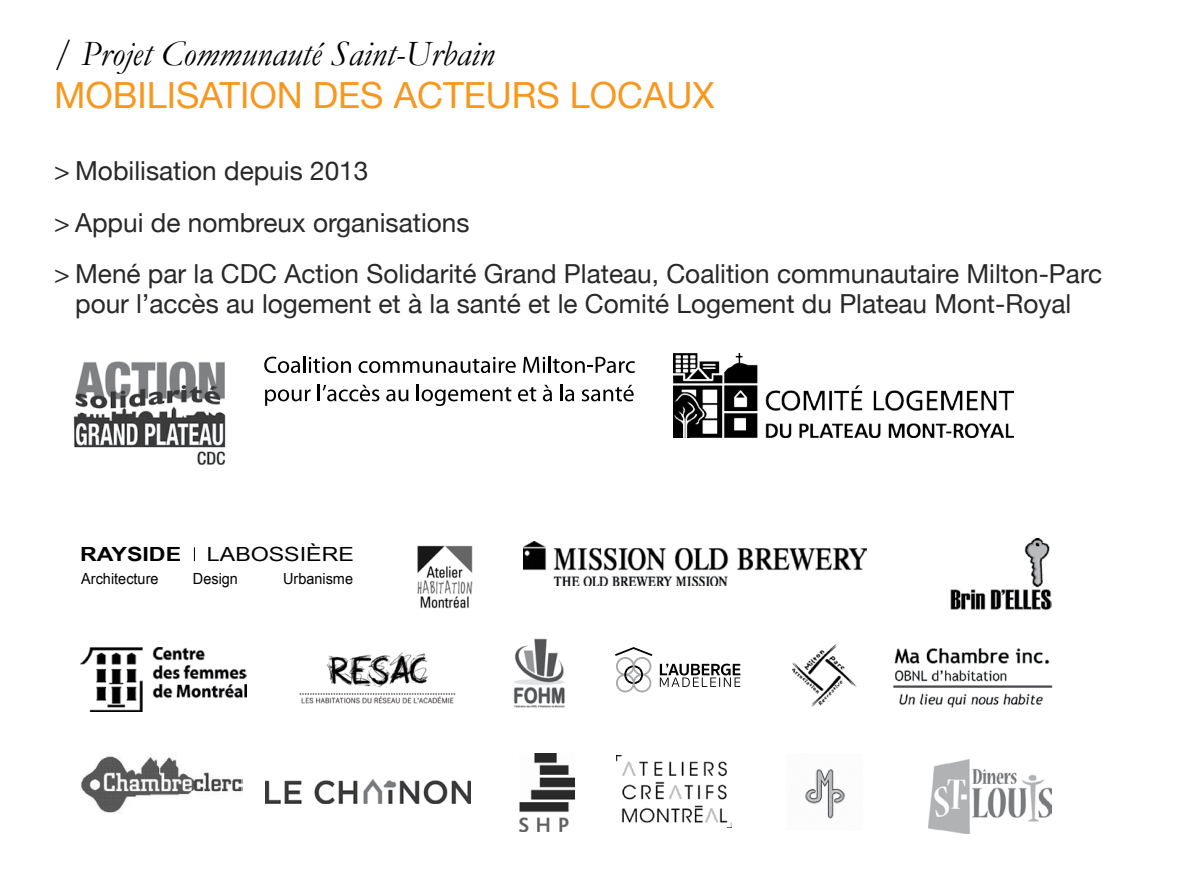
<style>
.page{position:relative;width:1191px;height:894px;background:#fff}
.page>*{position:absolute;margin:0;border:0;box-sizing:border-box;transform-origin:0 0}
.t1{font:italic 36px "Garamond";color:#000}
.t2{font:36px "Helvetica Neue";color:#f8971d}
.t3{font:26.25px/51.4px "Helvetica Neue";color:#292829}
.t4{font:19.5px "Arial Narrow";color:#000;scale:1.45 1}
.t5{font:700 19.5px "Arial Narrow";color:#000;scale:1.45 1}
.t6{font:15.3px "Arial Narrow";color:#000;scale:1.15 1}
</style>
<div class="page">
<img style="left:792px;top:644px;width:63px;height:62px">
<img style="left:417px;top:545px;width:56px;height:64px">
<img style="left:616px;top:755px;width:115px;height:72px">
<svg style="left:615px;top:647px;width:37px;height:45px"></svg>
<svg style="left:659px;top:663px;width:81px;height:23px"></svg>
<img style="left:73px;top:361px;width:153px;height:104px">
<img style="left:81px;top:647px;width:166px;height:64px">
<img style="left:81px;top:756px;width:161px;height:57px">
<svg style="left:264px;top:356px;width:87px;height:17px"></svg>
<svg style="left:358px;top:357px;width:157px;height:16px"></svg>
<svg style="left:523px;top:356px;width:111px;height:17px"></svg>
<svg style="left:265px;top:389px;width:45px;height:16px"></svg>
<svg style="left:318px;top:384px;width:61px;height:17px"></svg>
<svg style="left:386px;top:389px;width:22px;height:12px"></svg>
<svg style="left:417px;top:384px;width:94px;height:22px"></svg>
<svg style="left:518px;top:387px;width:18px;height:14px"></svg>
<svg style="left:542px;top:384px;width:10px;height:17px"></svg>
<svg style="left:560px;top:384px;width:14px;height:17px"></svg>
<svg style="left:581px;top:384px;width:52px;height:17px"></svg>
<img style="left:673px;top:354px;width:340px;height:83px">
<img style="left:805px;top:769px;width:40px;height:50px">
<img style="left:928px;top:759px;width:123px;height:74px">
<img style="left:513px;top:638px;width:52px;height:69px">
<img style="left:265px;top:779px;width:205px;height:24px">
<img style="left:893px;top:648px;width:160px;height:60px">
<img style="left:523px;top:541px;width:343px;height:44px">
<img style="left:519px;top:753px;width:55px;height:77px">
<img style="left:299px;top:652px;width:157px;height:52px">
<img style="left:950px;top:538px;width:101px;height:72px">
<svg style="left:194px;top:547px;width:1px;height:14px"></svg>
<h1 class="t1" style="left:54px;top:29px;width:442px">/ Projet Communauté Saint-Urbain</h1>
<h1 class="t2" style="left:54px;top:74px;width:662px">Mobilisation des acteurs locaux</h1>
<p class="t3" style="left:54px;top:145px;width:417px">&gt; Mobilisation depuis 2013<br>&gt; Appui de nombreux organisations &gt; Mené par la CDC</p>
<p class="t3" style="left:75px;top:259px;width:1028px;line-height:29.2px;text-indent:209px">Action Solidarité Grand Plateau, Coalition communautaire Milton-Parc pour l’accès au logement et à la santé et le Comité Logement du Plateau Mont-Royal</p>
<p class="t5" style="left:80px;top:539px;width:71px">RAYSIDE</p>
<p class="t4" style="left:207px;top:539px;width:103px">LABOSSIÈRE</p>
<p class="t6" style="left:81px;top:567px;width:69px">Architecture</p>
<p class="t6" style="left:193px;top:567px;width:41px">Design</p>
<p class="t6" style="left:283px;top:567px;width:62px">Urbanisme</p>
</div>
